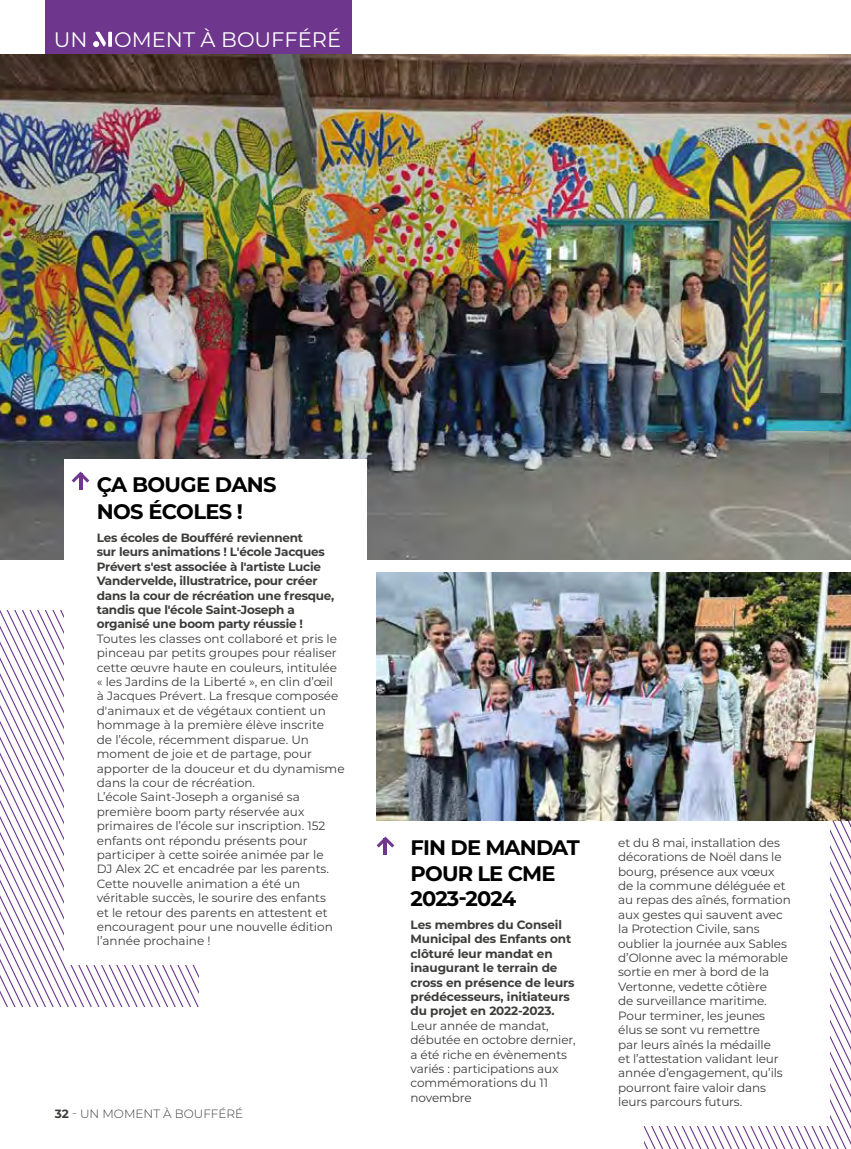
<style>
.page{position:relative;width:851px;height:1149px;background:#fff}
.page>*{position:absolute;margin:0;border:0;box-sizing:border-box;transform-origin:0 0}
.t1{font:700 21px/25.2px "Montserrat";letter-spacing:-.04em;color:#000}
.t2{font:21px "Montserrat";color:#fff}
.t3{font:12px/14.4px "Montserrat";letter-spacing:-.01em;color:#3c3c3b}
.t4{font:700 12px/14.4px "Montserrat";letter-spacing:-.02em;color:#3c3c3b}
.t5{font:300 12px "Montserrat";color:#3c3c3b}
.s1{font-weight:700}
</style>
<div class="page">
<div style="left:45px;top:0;width:306px;height:54px;background:#6e368c"></div>
<svg style="left:108px;top:32px;width:4px;height:15px"></svg>
<svg style="left:93px;top:32px;width:13px;height:15px"></svg>
<svg style="left:844px;top:820px;width:6px;height:328px"></svg>
<svg style="left:838px;top:820px;width:6px;height:328px"></svg>
<svg style="left:832px;top:820px;width:6px;height:328px"></svg>
<svg style="left:644px;top:820px;width:188px;height:328px"></svg>
<div style="left:408px;top:820px;width:421px;height:305px;background:#fff"></div>
<svg style="left:0;top:610px;width:180px;height:395px"></svg>
<img style="left:0;top:54px;width:850px;height:505px">
<div style="left:64px;top:459px;width:302px;height:505px;background:#fff"></div>
<hr style="left:79px;top:473px;width:3px;height:16px;background:#6e368c">
<svg style="left:72px;top:471px;width:17px;height:11px"></svg>
<img style="left:376px;top:572px;width:474px;height:248px">
<hr style="left:384px;top:838px;width:3px;height:16px;background:#6e368c">
<svg style="left:376px;top:836px;width:18px;height:11px"></svg>
<h1 class="t2" style="left:54px;top:25px;width:35px">UN</h1>
<h1 class="t2" style="left:114px;top:25px;width:228px">OMENT À BOUFFÉRÉ</h1>
<h1 class="t1" style="left:97px;top:470px;width:181px;line-height:27px">ÇA BOUGE DANS<br>NOS ÉCOLES !</h1>
<p class="t4" style="left:97px;top:529px;width:239px">Les écoles de Boufféré reviennent<br>sur leurs animations ! L'école Jacques Prévert s'est associée à l'artiste Lucie Vandervelde, illustratrice, pour créer dans la cour de récréation une fresque, tandis que l'école Saint-Joseph a organisé une boom party réussie !</p>
<p class="t3" style="left:97px;top:630px;width:249px">Toutes les classes ont collaboré et pris le pinceau par petits groupes pour réaliser cette œuvre haute en couleurs, intitulée « les Jardins de la Liberté », en clin d’œil<br>à Jacques Prévert. La fresque composée d'animaux et de végétaux contient un hommage à la première élève inscrite<br>de l’école, récemment disparue. Un moment de joie et de partage, pour apporter de la douceur et du dynamisme dans la cour de récréation.<br>L’école Saint-Joseph a organisé sa première boom party réservée aux primaires de l’école sur inscription. 152 enfants ont répondu présents pour participer à cette soirée animée par le<br>DJ Alex 2C et encadrée par les parents.<br>Cette nouvelle animation a été un véritable succès, le sourire des enfants<br>et le retour des parents en attestent et encouragent pour une nouvelle édition l’année prochaine !</p>
<p class="t5" style="left:55px;top:1105px;width:190px"><span class="s1">32</span> - UN MOMENT À BOUFFÉRÉ</p>
<h1 class="t1" style="left:410px;top:834px;width:171px">FIN DE MANDAT<br>POUR LE CME<br>2023-2024</h1>
<p class="t4" style="left:410px;top:916px;width:165px">Les membres du Conseil<br>Municipal des Enfants ont clôturé leur mandat en inaugurant le terrain de cross en présence de leurs prédécesseurs, initiateurs du projet en 2022-2023.</p>
<p class="t3" style="left:410px;top:1017px;width:166px">Leur année de mandat, débutée en octobre dernier, a été riche en évènements variés : participations aux commémorations du 11 novembre</p>
<p class="t3" style="left:618px;top:834px;width:174px">et du 8 mai, installation des décorations de Noël dans le bourg, présence aux vœux de la commune déléguée et au repas des aînés, formation aux gestes qui sauvent avec la Protection Civile, sans oublier la journée aux Sables d’Olonne avec la mémorable sortie en mer à bord de la<br>Vertonne, vedette côtière<br>de surveillance maritime.<br>Pour terminer, les jeunes élus se sont vu remettre<br>par leurs aînés la médaille<br>et l’attestation validant leur année d’engagement, qu’ils pourront faire valoir dans leurs parcours futurs.</p>
</div>
